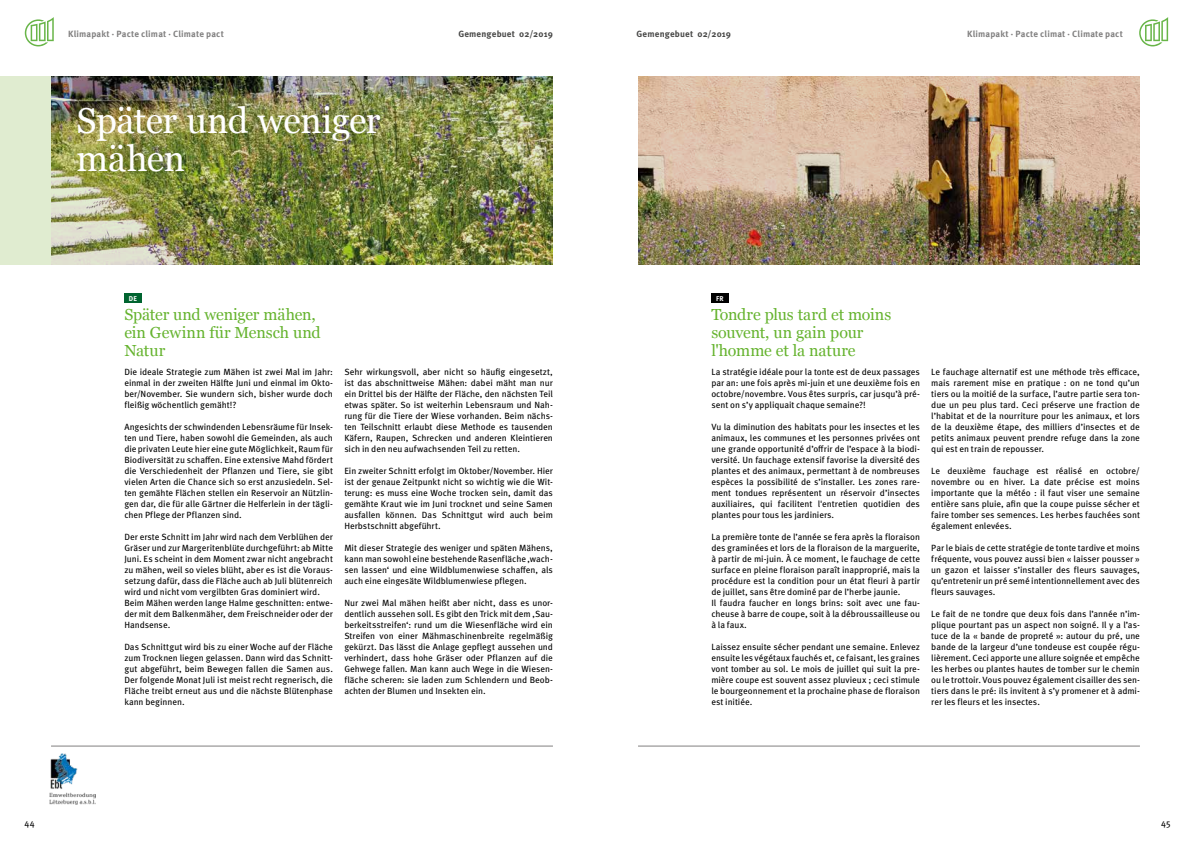
<style>
.page{position:relative;width:1191px;height:842px;background:#fff}
.page>*{position:absolute;margin:0;border:0;box-sizing:border-box;transform-origin:0 0}
.t1{font:36px/38px "Georgia";letter-spacing:-.015em;color:#fff}
.t2{font:16px/18px "Georgia";letter-spacing:-.005em;color:#65b32e}
.t3{font:9px/11px "Meta OT";letter-spacing:-.005em;color:#000;text-align:justify}
.t4{font:700 9px "Meta OT";letter-spacing:.015em;color:#818080}
.t5{font:700 9px "Meta OT";letter-spacing:.02em;color:#474746}
.t6{font:700 7px "Meta OT";color:#fff}
</style>
<div class="page">
<svg style="left:25px;top:17px;width:29px;height:29px"></svg>
<svg style="left:1139px;top:17px;width:29px;height:29px"></svg>
<img style="left:0;top:77px;width:553px;height:188px">
<hr style="left:638px;top:746px;width:502px;height:1px;background:#818080">
<div style="left:711px;top:293px;width:17px;height:10px;background:#000"></div>
<div style="left:124px;top:293px;width:17px;height:10px;background:#006430"></div>
<img style="left:638px;top:77px;width:502px;height:188px">
<img style="left:49px;top:753px;width:47px;height:52px">
<hr style="left:51px;top:746px;width:502px;height:1px;background:#818080">
<p class="t4" style="left:68px;top:28px;width:157px">Klimapakt · Pacte climat · Climate pact</p>
<p class="t5" style="left:458px;top:28px;width:96px">Gemengebuet 02/2019</p>
<p class="t5" style="left:636px;top:28px;width:96px">Gemengebuet 02/2019</p>
<p class="t4" style="left:967px;top:28px;width:157px">Klimapakt · Pacte climat · Climate pact</p>
<h1 class="t1" style="left:77px;top:101px;width:305px">Später und weniger mähen</h1>
<p class="t6" style="left:129px;top:294px;width:10px">DE</p>
<p class="t6" style="left:716px;top:294px;width:9px">FR</p>
<h2 class="t2" style="left:124px;top:305px;width:198px">Später und weniger mähen, ein Gewinn für Mensch und<br>Natur</h2>
<p class="t3" style="left:124px;top:366px;width:210px">Die ideale Strategie zum Mähen ist zwei Mal im Jahr: einmal in der zweiten Hälfte Juni und einmal im Okto&shy;ber/November. Sie wundern sich, bisher wurde doch fleißig wöchentlich gemäht!?</p>
<p class="t3" style="left:124px;top:421px;width:210px">Angesichts der schwindenden Lebensräume für Insek&shy;ten und Tiere, haben sowohl die Gemeinden, als auch die privaten Leute hier eine gute Möglichkeit, Raum für Biodiversität zu schaffen. Eine extensive Mahd fördert die Verschiedenheit der Pflanzen und Tiere, sie gibt vielen Arten die Chance sich so erst anzusiedeln. Sel&shy;ten gemähte Flächen stellen ein Reservoir an Nützlin&shy;gen dar, die für alle Gärtner die Helferlein in der tägli&shy;chen Pflege der Pflanzen sind.</p>
<p class="t3" style="left:124px;top:531px;width:210px;text-align:left">Der erste Schnitt im Jahr wird nach dem Verblühen der Gräser und zur Margeritenblüte durchgeführt: ab Mitte Juni. Es scheint in dem Moment zwar nicht angebracht zu mähen, weil so vieles blüht, aber es ist die Voraus&shy;setzung dafür, dass die Fläche auch ab Juli blütenreich wird und nicht vom vergilbten Gras dominiert wird.<br>Beim Mähen werden lange Halme geschnitten: entwe&shy;der mit dem Balkenmäher, dem Freischneider oder der Handsense.</p>
<p class="t3" style="left:124px;top:641px;width:210px">Das Schnittgut wird bis zu einer Woche auf der Fläche zum Trocknen liegen gelassen. Dann wird das Schnitt&shy;gut abgeführt, beim Bewegen fallen die Samen aus.<br>Der folgende Monat Juli ist meist recht regnerisch, die Fläche treibt erneut aus und die nächste Blütenphase kann beginnen.</p>
<p class="t3" style="left:344px;top:366px;width:210px">Sehr wirkungsvoll, aber nicht so häufig eingesetzt, ist das abschnittweise Mähen: dabei mäht man nur ein Drittel bis der Hälfte der Fläche, den nächsten Teil etwas später. So ist weiterhin Lebensraum und Nah&shy;rung für die Tiere der Wiese vorhanden. Beim nächs&shy;ten Teilschnitt erlaubt diese Methode es tausenden Käfern, Raupen, Schrecken und anderen Kleintieren sich in den neu aufwachsenden Teil zu retten.</p>
<p class="t3" style="left:344px;top:465px;width:210px">Ein zweiter Schnitt erfolgt im Oktober/November. Hier ist der genaue Zeitpunkt nicht so wichtig wie die Wit&shy;terung: es muss eine Woche trocken sein, damit das gemähte Kraut wie im Juni trocknet und seine Samen ausfallen können. Das Schnittgut wird auch beim Herbstschnitt abgeführt.</p>
<p class="t3" style="left:344px;top:542px;width:210px">Mit dieser Strategie des weniger und späten Mähens, kann man sowohl eine bestehende Rasenfläche ‚wach&shy;sen lassen‘ und eine Wildblumenwiese schaffen, als auch eine eingesäte Wildblumenwiese pflegen.</p>
<p class="t3" style="left:344px;top:597px;width:210px">Nur zwei Mal mähen heißt aber nicht, dass es unor&shy;dentlich aussehen soll. Es gibt den Trick mit dem ‚Sau&shy;berkeitsstreifen‘: rund um die Wiesenfläche wird ein Streifen von einer Mähmaschinenbreite regelmäßig gekürzt. Das lässt die Anlage gepflegt aussehen und verhindert, dass hohe Gräser oder Pflanzen auf die Gehwege fallen. Man kann auch Wege in die Wiesen&shy;fläche scheren: sie laden zum Schlendern und Beob&shy;achten der Blumen und Insekten ein.</p>
<h2 class="t2" style="left:711px;top:305px;width:181px">Tondre plus tard et moins souvent, un gain pour l'homme et la nature</h2>
<p class="t3" style="left:711px;top:366px;width:210px">La stratégie idéale pour la tonte est de deux passages par an: une fois après mi-juin et une deuxième fois en octobre/novembre. Vous êtes surpris, car jusqu’à pré&shy;sent on s’y appliquait chaque semaine?!</p>
<p class="t3" style="left:711px;top:421px;width:210px">Vu la diminution des habitats pour les insectes et les animaux, les communes et les personnes privées ont une grande opportunité d’offrir de l’espace à la biodi&shy;versité. Un fauchage extensif favorise la diversité des plantes et des animaux, permettant à de nombreuses espèces la possibilité de s’installer. Les zones rare&shy;ment tondues représentent un réservoir d’insectes auxiliaires, qui facilitent l'entretien quotidien des plantes pour tous les jardiniers.</p>
<p class="t3" style="left:711px;top:531px;width:210px;text-align:left">La première tonte de l’année se fera après la floraison des graminées et lors de la floraison de la marguerite, à partir de mi-juin. À ce moment, le fauchage de cette surface en pleine floraison paraît inapproprié, mais la procédure est la condition pour un état fleuri à partir de juillet, sans être dominé par de l’herbe jaunie.<br>Il faudra faucher en longs brins: soit avec une fau&shy;cheuse à barre de coupe, soit à la débroussailleuse ou à la faux.</p>
<p class="t3" style="left:711px;top:641px;width:210px">Laissez ensuite sécher pendant une semaine. Enlevez ensuite les végétaux fauchés et, ce faisant, les graines vont tomber au sol. Le mois de juillet qui suit la pre&shy;mière coupe est souvent assez pluvieux ; ceci stimule le bourgeonnement et la prochaine phase de floraison est initiée.</p>
<p class="t3" style="left:931px;top:366px;width:210px">Le fauchage alternatif est une méthode très efficace, mais rarement mise en pratique : on ne tond qu’un tiers ou la moitié de la surface, l’autre partie sera ton&shy;due un peu plus tard. Ceci préserve une fraction de l’habitat et de la nourriture pour les animaux, et lors de la deuxième étape, des milliers d’insectes et de petits animaux peuvent prendre refuge dans la zone qui est en train de repousser.</p>
<p class="t3" style="left:931px;top:465px;width:210px">Le deuxième fauchage est réalisé en octobre/ novembre ou en hiver. La date précise est moins importante que la météo : il faut viser une semaine entière sans pluie, afin que la coupe puisse sécher et faire tomber ses semences. Les herbes fauchées sont également enlevées.</p>
<p class="t3" style="left:931px;top:542px;width:210px">Par le biais de cette stratégie de tonte tardive et moins fréquente, vous pouvez aussi bien « laisser pousser » un gazon et laisser s’installer des fleurs sauvages, qu’entretenir un pré semé intentionnellement avec des fleurs sauvages.</p>
<p class="t3" style="left:931px;top:608px;width:210px">Le fait de ne tondre que deux fois dans l’année n’im&shy;plique pourtant pas un aspect non soigné. Il y a l’as&shy;tuce de la « bande de propreté »: autour du pré, une bande de la largeur d’une tondeuse est coupée régu&shy;lièrement. Ceci apporte une allure soignée et empêche les herbes ou plantes hautes de tomber sur le chemin ou le trottoir. Vous pouvez également cisailler des sen&shy;tiers dans le pré: ils invitent à s’y promener et à admi&shy;rer les fleurs et les insectes.</p>
<p class="t3" style="left:24px;top:817px;width:12px">44</p>
<p class="t3" style="left:1161px;top:817px;width:11px">45</p>
</div>
